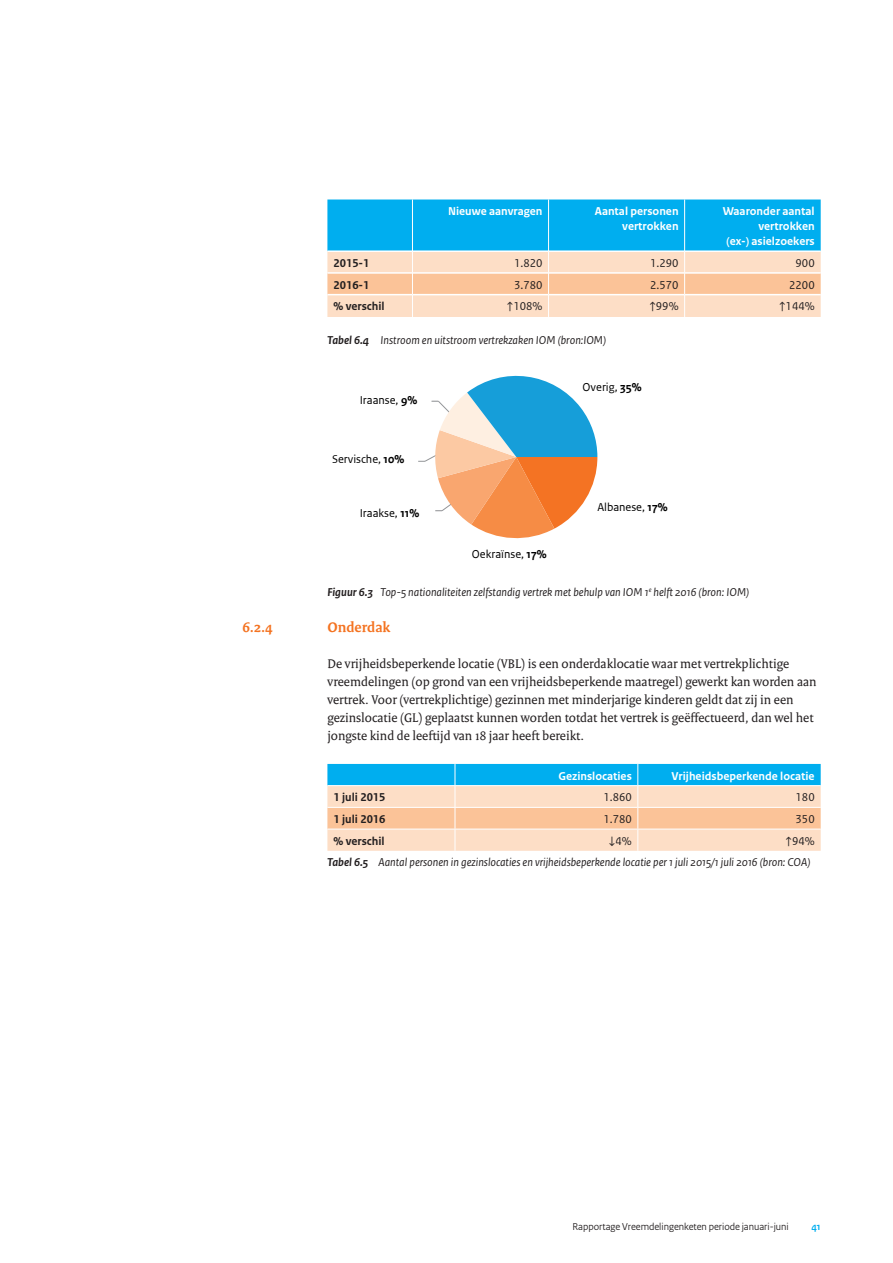
<style>
.page{position:relative;width:893px;height:1263px;background:#fff}
.page>*{position:absolute;margin:0;border:0;box-sizing:border-box;transform-origin:0 0}
._06_RO_Subalineakop{font:700 15px "Rijksoverheid Serif";color:#f47321}
._10_RO_Broodtekst_Se{font:13.5px/18px "Rijksoverheid Serif";color:#231f20}
._13_RO_Fotobijschrif{font:italic 12px "Rijksoverheid Sans Text";color:#231f20}
._31_RO_Tabel_Tussenk{font:700 12px/15px "Rijksoverheid Sans Text";color:#fff;text-align:right}
.t1{font:12px "Rijksoverheid Sans Text TT";color:#000001}
._32_RO_Tabel_Broodte{font:12px "Rijksoverheid Sans Text";color:#231f20}
._32_RO_Tabel_Broodte-2{font:700 12px "Rijksoverheid Sans Text";color:#231f20}
.t2{font:10.5px "Rijksoverheid Sans Heading";color:#231f20}
.t3{font:700 10.5px "Rijksoverheid Sans Heading";color:#00aeef}
.s1{font-weight:700}
</style>
<div class="page">
<svg style="left:327px;top:199px;width:494px;height:118px;background:#8fc6d2"></svg>
<svg style="left:418px;top:375px;width:179px;height:164px"></svg>
<svg style="left:327px;top:764px;width:494px;height:87px;background:#bdccc5"></svg>
<hr style="left:327px;top:785px;width:128px;height:1px;background:#fff">
<hr style="left:455px;top:785px;width:183px;height:1px;background:#fff">
<hr style="left:638px;top:785px;width:183px;height:1px;background:#fff">
<hr style="left:327px;top:807px;width:128px;height:1px;background:#fff">
<hr style="left:455px;top:807px;width:183px;height:1px;background:#fff">
<hr style="left:638px;top:807px;width:183px;height:1px;background:#fff">
<hr style="left:327px;top:829px;width:128px;height:1px;background:#fff">
<hr style="left:455px;top:829px;width:183px;height:1px;background:#fff">
<hr style="left:638px;top:829px;width:183px;height:1px;background:#fff">
<p class="_31_RO_Tabel_Tussenk" style="left:448px;top:204px;width:96px">Nieuwe aanvragen</p>
<p class="_31_RO_Tabel_Tussenk" style="left:595px;top:204px;width:85px">Aantal personen vertrokken</p>
<p class="_31_RO_Tabel_Tussenk" style="left:723px;top:204px;width:93px">Waaronder aantal vertrokken</p>
<p class="_31_RO_Tabel_Tussenk" style="left:726px;top:234px;width:90px">(ex-) asielzoekers</p>
<p class="_32_RO_Tabel_Broodte-2" style="left:333px;top:256px;width:38px">2015-1</p>
<p class="_32_RO_Tabel_Broodte" style="left:514px;top:256px;width:30px">1.820</p>
<p class="_32_RO_Tabel_Broodte" style="left:650px;top:256px;width:30px">1.290</p>
<p class="_32_RO_Tabel_Broodte" style="left:796px;top:256px;width:21px">900</p>
<p class="_32_RO_Tabel_Broodte-2" style="left:333px;top:278px;width:38px">2016-1</p>
<p class="_32_RO_Tabel_Broodte" style="left:514px;top:278px;width:30px">3.780</p>
<p class="_32_RO_Tabel_Broodte" style="left:650px;top:278px;width:30px">2.570</p>
<p class="_32_RO_Tabel_Broodte" style="left:789px;top:278px;width:27px">2200</p>
<p class="_32_RO_Tabel_Broodte-2" style="left:333px;top:300px;width:53px">% verschil</p>
<p class="_32_RO_Tabel_Broodte" style="left:507px;top:300px;width:37px">↑108%</p>
<p class="_32_RO_Tabel_Broodte" style="left:649px;top:300px;width:31px">↑99%</p>
<p class="_32_RO_Tabel_Broodte" style="left:779px;top:300px;width:37px">↑144%</p>
<p class="_13_RO_Fotobijschrif" style="left:327px;top:333px;width:280px"><span class="s1">Tabel 6.4</span> Instroom en uitstroom vertrekzaken IOM (bron:IOM)</p>
<p class="t1" style="left:360px;top:393px;width:59px">Iraanse, <span class="s1">9%</span></p>
<p class="t1" style="left:332px;top:452px;width:74px">Servische, <span class="s1">10%</span></p>
<p class="t1" style="left:360px;top:507px;width:61px">Iraakse, <span class="s1">11%</span></p>
<p class="t1" style="left:583px;top:380px;width:61px">Overig, <span class="s1">35%</span></p>
<p class="t1" style="left:472px;top:547px;width:76px">Oekraïnse, <span class="s1">17%</span></p>
<p class="t1" style="left:597px;top:500px;width:72px">Albanese, <span class="s1">17%</span></p>
<p class="_13_RO_Fotobijschrif" style="left:327px;top:585px;width:423px"><span class="s1">Figuur 6.3</span> Top-5 nationaliteiten zelfstandig vertrek met behulp van IOM 1<sup>e</sup> helft 2016 (bron: IOM)</p>
<p class="_06_RO_Subalineakop" style="left:242px;top:618px;width:32px">6.2.4</p>
<p class="_06_RO_Subalineakop" style="left:327px;top:618px;width:64px">Onderdak</p>
<p class="_10_RO_Broodtekst_Se" style="left:327px;top:654px;width:491px">De vrijheidsbeperkende locatie (VBL) is een onderdaklocatie waar met vertrekplichtige vreemdelingen (op grond van een vrijheidsbeperkende maatregel) gewerkt kan worden aan vertrek. Voor (vertrekplichtige) gezinnen met minderjarige kinderen geldt dat zij in een gezinslocatie (GL) geplaatst kunnen worden totdat het vertrek is geëffectueerd, dan wel het jongste kind de leeftijd van 18 jaar heeft bereikt.</p>
<p class="_31_RO_Tabel_Tussenk" style="left:558px;top:768px;width:75px">Gezinslocaties</p>
<p class="_31_RO_Tabel_Tussenk" style="left:672px;top:768px;width:145px">Vrijheidsbeperkende locatie</p>
<p class="_32_RO_Tabel_Broodte-2" style="left:333px;top:791px;width:54px">1 juli 2015</p>
<p class="_32_RO_Tabel_Broodte" style="left:603px;top:790px;width:30px">1.860</p>
<p class="_32_RO_Tabel_Broodte" style="left:796px;top:790px;width:21px">180</p>
<p class="_32_RO_Tabel_Broodte-2" style="left:333px;top:812px;width:54px">1 juli 2016</p>
<p class="_32_RO_Tabel_Broodte" style="left:603px;top:812px;width:30px">1.780</p>
<p class="_32_RO_Tabel_Broodte" style="left:796px;top:812px;width:21px">350</p>
<p class="_32_RO_Tabel_Broodte-2" style="left:333px;top:834px;width:53px">% verschil</p>
<p class="_32_RO_Tabel_Broodte" style="left:609px;top:834px;width:24px">↓4%</p>
<p class="_32_RO_Tabel_Broodte" style="left:785px;top:834px;width:31px">↑94%</p>
<p class="_13_RO_Fotobijschrif" style="left:327px;top:855px;width:485px"><span class="s1">Tabel 6.5</span> Aantal personen in gezinslocaties en vrijheidsbeperkende locatie per 1 juli 2015/1 juli 2016 (bron: COA)</p>
<p class="t2" style="left:573px;top:1221px;width:218px">Rapportage Vreemdelingenketen periode januari-juni</p>
<p class="t3" style="left:811px;top:1221px;width:11px">41</p>
</div>
